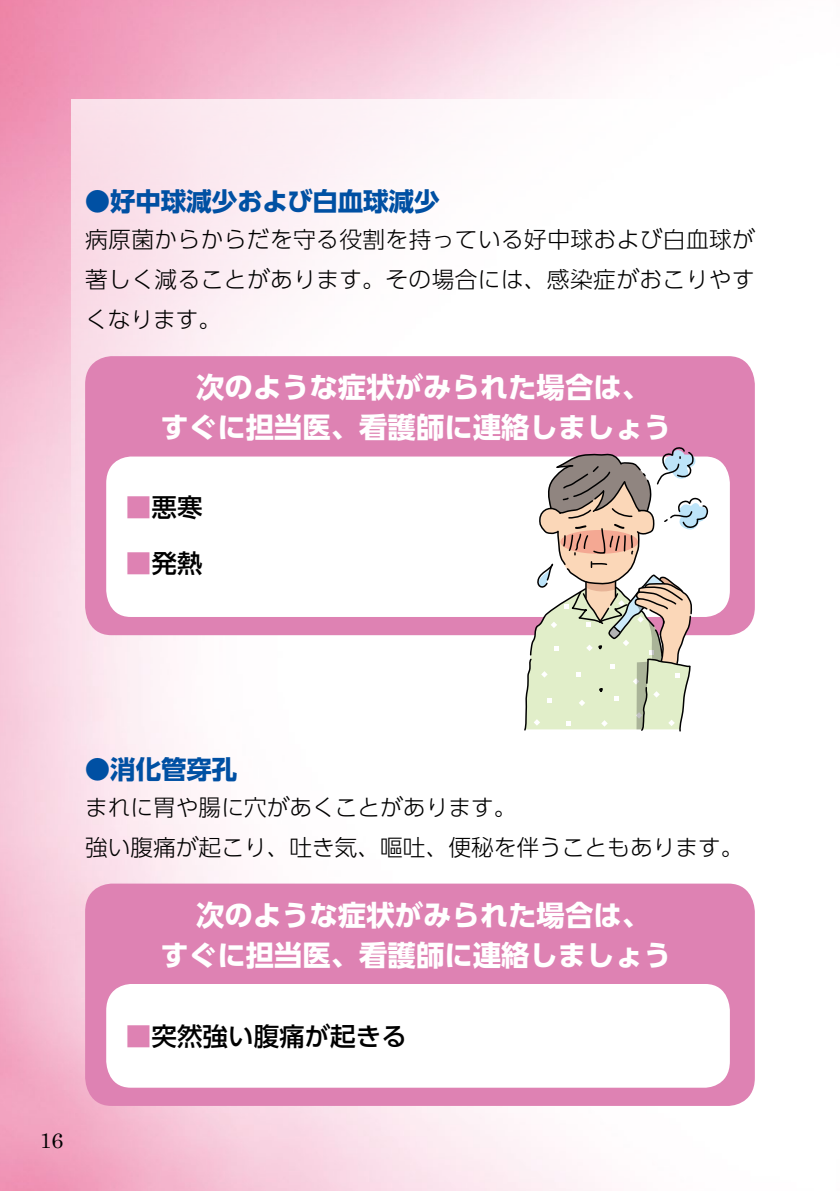
<style>
.page{position:relative;width:840px;height:1191px;background:#fff}
.page>*{position:absolute;margin:0;border:0;box-sizing:border-box;transform-origin:0 0}
.t1{font:700 28.4px "UD Shin Go Pro";color:#fff}
.t2{font:700 25.6px "UD Shin Go Pro";letter-spacing:-.005em;color:#0050a3}
.t3{font:500 25.6px "UD Shin Go Pro";color:#000}
.t4{font:300 22.6px/39.6px "UD Shin Go Pro";color:#000;text-align:justify}
.t5{font:21.2px "Century Schoolbook";color:#000}
.s1{color:#de82b3}
</style>
<div class="page">
<div style="left:71px;top:99px;width:768px;height:501px;background:linear-gradient(to right,#fbe5ee,#fff)"></div>
<div style="left:85px;top:356px;width:669px;height:279px;background:#de82b3;border-radius:27px"></div>
<div style="left:85px;top:883px;width:669px;height:223px;background:#de82b3;border-radius:27px"></div>
<div style="left:106px;top:456px;width:623px;height:161px;background:#fff;border-radius:26px"></div>
<div style="left:106px;top:984px;width:623px;height:103px;background:#fff;border-radius:26px"></div>
<svg style="left:522px;top:447px;width:187px;height:285px"></svg>
<p class="t2" style="left:85px;top:180px;width:356px">●好中球減少および白血球減少</p>
<p class="t4" style="left:85px;top:219px;width:671px">病原菌からからだを守る役割を持っている好中球および白血球が著しく減ることがあります。その場合には、感染症がおこりやすくなります。</p>
<p class="t1" style="left:196px;top:364px;width:455px">次のような症状がみられた場合は、</p>
<p class="t1" style="left:160px;top:404px;width:512px">すぐに担当医、看護師に連絡しましょう</p>
<p class="t3" style="left:126px;top:487px;width:78px"><span class="s1">■</span>悪寒</p>
<p class="t3" style="left:126px;top:542px;width:78px"><span class="s1">■</span>発熱</p>
<p class="t2" style="left:85px;top:748px;width:154px">●消化管穿孔</p>
<p class="t4" style="left:85px;top:787px;width:432px">まれに胃や腸に穴があくことがあります。</p>
<p class="t4" style="left:85px;top:826px;width:659px">強い腹痛が起こり、吐き気、嘔吐、便秘を伴うこともあります。</p>
<p class="t1" style="left:196px;top:892px;width:455px">次のような症状がみられた場合は、</p>
<p class="t1" style="left:160px;top:931px;width:512px">すぐに担当医、看護師に連絡しましょう</p>
<p class="t3" style="left:126px;top:1015px;width:282px"><span class="s1">■</span>突然強い腹痛が起きる</p>
<p class="t5" style="left:40px;top:1127px;width:25px">16</p>
</div>
